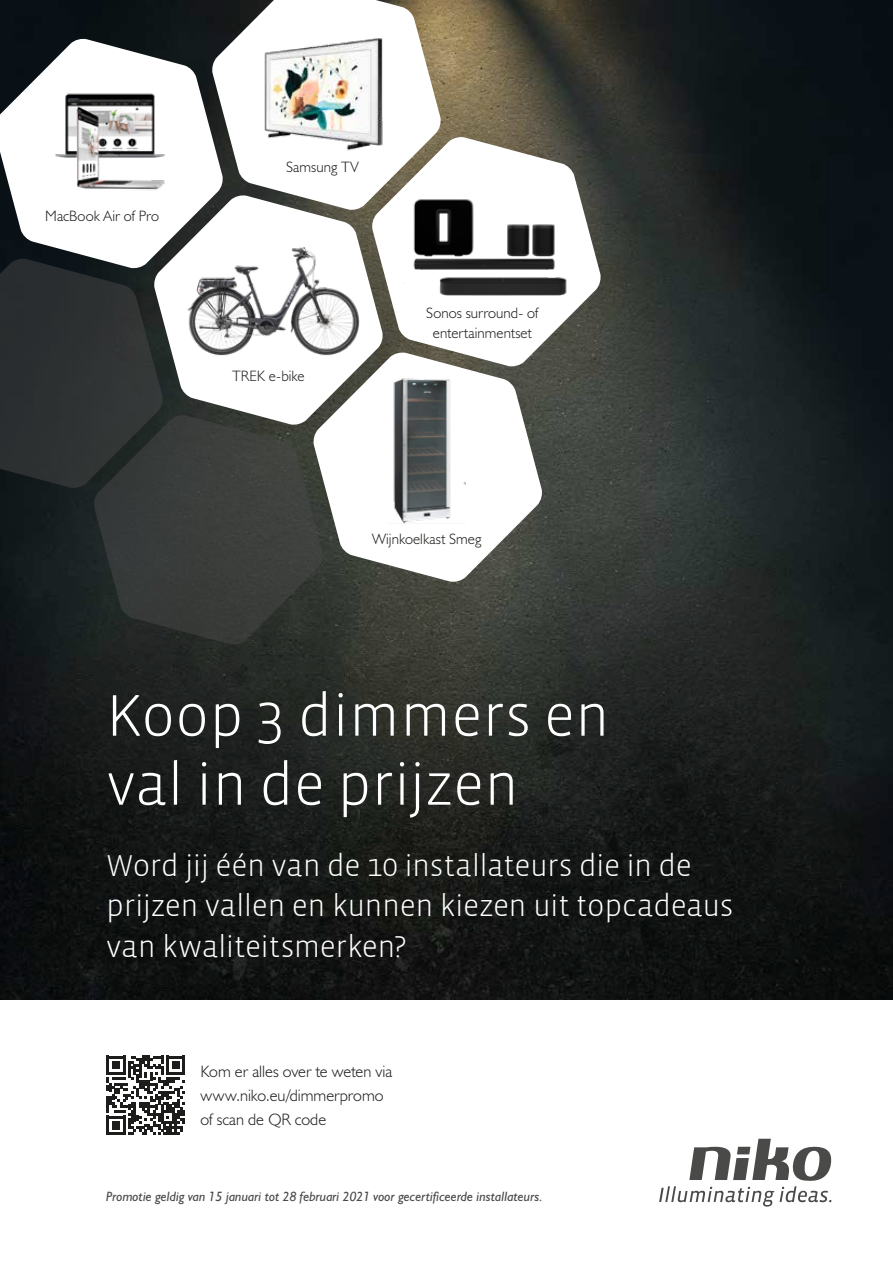
<style>
.page{position:relative;width:893px;height:1263px;background:#fff}
.page>*{position:absolute;margin:0;border:0;box-sizing:border-box;transform-origin:0 0}
.t1{font:300 60px/69px "Vista Sans";color:#fff}
.t2{font:300 31.05px/40.7px "Vista Sans";letter-spacing:-.015em;color:#fff}
.t3{font:300 16.5px/24px "Humanist 521 BT";color:#1d1d1b}
.t4{font:300 15px/19.8px "Humanist 521 BT";letter-spacing:.005em;color:#1d1d1b;text-align:center}
.t5{font:italic 13.5px "Humanist 521 BT";color:#4a4a49}
</style>
<div class="page">
<img style="left:0;top:0;width:893px;height:999px">
<svg style="left:659px;top:1139px;width:173px;height:67px"></svg>
<svg style="left:0;top:38px;width:211px;height:219px"></svg>
<svg style="left:324px;top:367px;width:219px;height:216px"></svg>
<svg style="left:211px;top:0;width:231px;height:194px"></svg>
<svg style="left:0;top:257px;width:153px;height:232px"></svg>
<svg style="left:153px;top:194px;width:231px;height:232px"></svg>
<svg style="left:371px;top:136px;width:231px;height:231px"></svg>
<svg style="left:93px;top:414px;width:231px;height:232px"></svg>
<img style="left:185px;top:222px;width:187px;height:168px">
<img style="left:257px;top:26px;width:131px;height:131px">
<img style="left:405px;top:157px;width:163px;height:162px">
<img style="left:52px;top:87px;width:118px;height:113px">
<img style="left:388px;top:370px;width:77px;height:160px">
<svg style="left:106px;top:1056px;width:79px;height:79px"></svg>
<p class="t4" style="left:45px;top:206px;width:115px">MacBook Air of Pro</p>
<p class="t4" style="left:286px;top:157px;width:74px">Samsung TV</p>
<p class="t4" style="left:232px;top:366px;width:74px">TREK e-bike</p>
<p class="t4" style="left:426px;top:303px;width:114px">Sonos surround- of entertainmentset</p>
<p class="t4" style="left:372px;top:529px;width:111px">Wijnkoelkast Smeg</p>
<h1 class="t1" style="left:106px;top:683px;width:505px">Koop 3 dimmers en val in de prijzen</h1>
<p class="t2" style="left:106px;top:846px;width:629px">Word jij één van de 10 installateurs die in de prijzen vallen en kunnen kiezen uit topcadeaus van kwaliteitsmerken?</p>
<p class="t3" style="left:200px;top:1060px;width:193px">Kom er alles over te weten via www.niko.eu/dimmerpromo of scan de QR code</p>
<p class="t5" style="left:106px;top:1188px;width:438px">Promotie geldig van 15 januari tot 28 februari 2021 voor gecertificeerde installateurs.</p>
</div>
